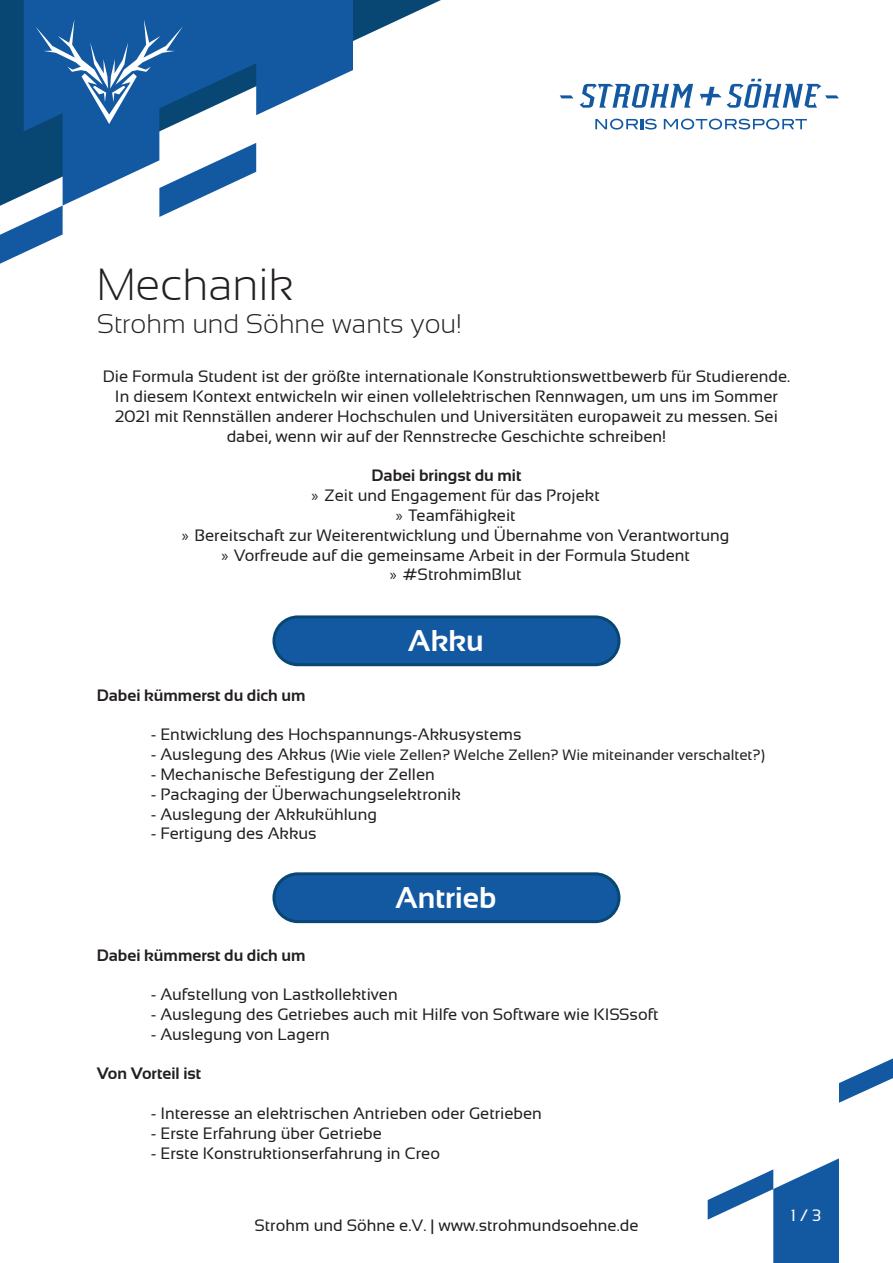
<style>
.page{position:relative;width:893px;height:1263px;background:#fff}
.page>*{position:absolute;margin:0;border:0;box-sizing:border-box;transform-origin:0 0}
.t1{font:300 45px "Sansation";color:#231f20}
.t2{font:700 30px "Sansation";color:#fff}
.t3{font:300 27px "Sansation";color:#231f20}
.t4{font:16.5px/19.8px "Sansation";color:#231f20;text-align:center}
.t5{font:700 16.5px "Sansation";color:#231f20}
.t6{font:16.5px "Sansation";color:#fff}
.t7{font:15px "Sansation";color:#231f20}
.s1{font-family:"Myriad Pro"}
.s2{font-size:16.5px}
</style>
<div class="page">
<svg style="left:353px;top:0;width:88px;height:41px"></svg>
<svg style="left:0;top:0;width:353px;height:264px"></svg>
<svg style="left:708px;top:1158px;width:131px;height:105px"></svg>
<svg style="left:839px;top:1058px;width:54px;height:45px"></svg>
<svg style="left:560px;top:95px;width:13px;height:3px"></svg>
<svg style="left:580px;top:84px;width:113px;height:24px"></svg>
<svg style="left:700px;top:79px;width:139px;height:29px"></svg>
<svg style="left:595px;top:119px;width:62px;height:11px"></svg>
<svg style="left:664px;top:119px;width:143px;height:11px"></svg>
<div style="left:274px;top:617px;width:345px;height:48px;background:#1359a2;border-radius:24px"></div>
<div style="left:272px;top:615px;width:348px;height:51px;border:3px solid #084673;border-radius:24px"></div>
<div style="left:274px;top:874px;width:345px;height:48px;background:#1359a2;border-radius:24px"></div>
<div style="left:272px;top:872px;width:348px;height:51px;border:3px solid #084673;border-radius:24px"></div>
<h1 class="t1" style="left:97px;top:260px;width:198px">Mechanik</h1>
<h3 class="t3" style="left:97px;top:308px;width:367px">Strohm und Söhne wants you!</h3>
<p class="t4" style="left:103px;top:367px;width:689px">Die Formula Student ist der größte internationale Konstruktionswettbewerb für Studierende.<br>In diesem Kontext entwickeln wir einen vollelektrischen Rennwagen, um uns im Sommer 2021 mit Rennställen anderer Hochschulen und Universitäten europaweit zu messen. Sei dabei, wenn wir auf der Rennstrecke Geschichte schreiben!</p>
<p class="t5" style="left:372px;top:466px;width:151px">Dabei bringst du mit</p>
<p class="t4" style="left:312px;top:485px;width:290px"><span class="s1">»</span> Zeit und Engagement für das Projekt</p>
<p class="t4" style="left:396px;top:505px;width:121px"><span class="s1">»</span> Teamfähigkeit</p>
<p class="t4" style="left:182px;top:525px;width:549px"><span class="s1">»</span> Bereitschaft zur Weiterentwicklung und Übernahme von Verantwortung</p>
<p class="t4" style="left:221px;top:545px;width:470px"><span class="s1">»</span> Vorfreude auf die gemeinsame Arbeit in der Formula Student</p>
<p class="t4" style="left:390px;top:565px;width:133px"><span class="s1">»</span> #StrohmimBlut</p>
<h2 class="t2" style="left:408px;top:624px;width:77px">Akku</h2>
<p class="t5" style="left:97px;top:686px;width:210px">Dabei kümmerst du dich um</p>
<p class="t4" style="left:151px;top:725px;width:372px">- Entwicklung des Hochspannungs-Akkusystems</p>
<p class="t7" style="left:151px;top:746px;width:616px"><span class="s2">- Auslegung des Akkus</span> (Wie viele Zellen? Welche Zellen? Wie miteinander verschaltet?)</p>
<p class="t4" style="left:151px;top:764px;width:286px">- Mechanische Befestigung der Zellen</p>
<p class="t4" style="left:151px;top:784px;width:312px">- Packaging der Überwachungselektronik</p>
<p class="t4" style="left:151px;top:804px;width:228px">- Auslegung der Akkukühlung</p>
<p class="t4" style="left:151px;top:824px;width:168px">- Fertigung des Akkus</p>
<h2 class="t2" style="left:395px;top:881px;width:103px">Antrieb</h2>
<p class="t5" style="left:97px;top:945px;width:210px">Dabei kümmerst du dich um</p>
<p class="t4" style="left:151px;top:984px;width:249px">- Aufstellung von Lastkollektiven</p>
<p class="t4" style="left:151px;top:1004px;width:509px">- Auslegung des Getriebes auch mit Hilfe von Software wie KISSsoft</p>
<p class="t4" style="left:151px;top:1024px;width:181px">- Auslegung von Lagern</p>
<p class="t5" style="left:97px;top:1064px;width:106px">Von Vorteil ist</p>
<p class="t4" style="left:151px;top:1103px;width:393px">- Interesse an elektrischen Antrieben oder Getrieben</p>
<p class="t4" style="left:151px;top:1123px;width:233px">- Erste Erfahrung über Getriebe</p>
<p class="t4" style="left:151px;top:1143px;width:291px">- Erste Konstruktionserfahrung in Creo</p>
<p class="t4" style="left:254px;top:1216px;width:386px">Strohm und Söhne e.V. | www.strohmundsoehne.de</p>
<p class="t6" style="left:791px;top:1206px;width:32px">1 / 3</p>
</div>
